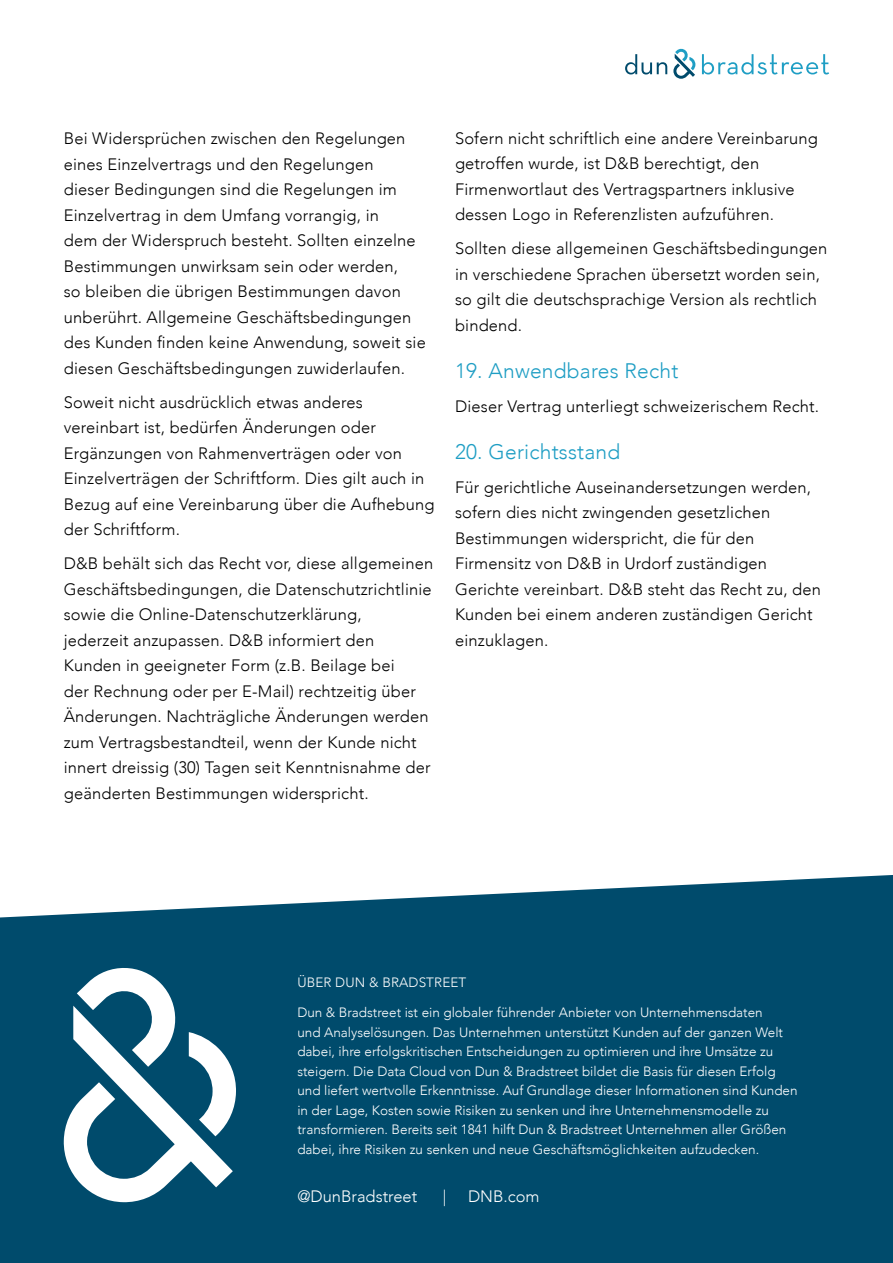
<style>
.page{position:relative;width:893px;height:1263px;background:#fff}
.page>*{position:absolute;margin:0;border:0;box-sizing:border-box;transform-origin:0 0}
.t1{font:300 21px "Avenir";letter-spacing:.01em;color:#1f9ec4}
.t2{font:300 16.5px/25.5px "Avenir";letter-spacing:.01em;color:#000}
.t3{font:300 16.5px "Avenir";color:#fff}
.t4{font:300 13.5px/19.5px "Avenir";color:#fff}
</style>
<div class="page">
<svg style="left:625px;top:48px;width:70px;height:31px"></svg>
<svg style="left:702px;top:54px;width:127px;height:21px"></svg>
<div style="left:0;top:875px;width:893px;height:388px;background:#004b6c"></div>
<svg style="left:63px;top:963px;width:173px;height:239px"></svg>
<p class="t2" style="left:64px;top:126px;width:364px">Bei Widersprüchen zwischen den Regelungen eines Einzelvertrags und den Regelungen<br>dieser Bedingungen sind die Regelungen im Einzelvertrag in dem Umfang vorrangig, in<br>dem der Widerspruch besteht. Sollten einzelne Bestimmungen unwirksam sein oder werden,<br>so bleiben die übrigen Bestimmungen davon unberührt. Allgemeine Geschäftsbedingungen des Kunden finden keine Anwendung, soweit sie diesen Geschäftsbedingungen zuwiderlaufen.</p>
<p class="t2" style="left:64px;top:389px;width:372px">Soweit nicht ausdrücklich etwas anderes vereinbart ist, bedürfen Änderungen oder Ergänzungen von Rahmenverträgen oder von Einzelverträgen der Schriftform. Dies gilt auch in Bezug auf eine Vereinbarung über die Aufhebung der Schriftform.</p>
<p class="t2" style="left:64px;top:551px;width:371px">D&amp;B behält sich das Recht vor, diese allgemeinen Geschäftsbedingungen, die Datenschutzrichtlinie sowie die Online-Datenschutzerklärung,<br>jederzeit anzupassen. D&amp;B informiert den Kunden in geeigneter Form (z.B. Beilage bei<br>der Rechnung oder per E-Mail) rechtzeitig über Änderungen. Nachträgliche Änderungen werden zum Vertragsbestandteil, wenn der Kunde nicht innert dreissig (30) Tagen seit Kenntnisnahme der geänderten Bestimmungen widerspricht.</p>
<p class="t2" style="left:455px;top:125px;width:364px">Sofern nicht schriftlich eine andere Vereinbarung getroffen wurde, ist D&amp;B berechtigt, den Firmenwortlaut des Vertragspartners inklusive dessen Logo in Referenzlisten aufzuführen.</p>
<p class="t2" style="left:455px;top:236px;width:374px">Sollten diese allgemeinen Geschäftsbedingungen in verschiedene Sprachen übersetzt worden sein, so gilt die deutschsprachige Version als rechtlich bindend.</p>
<p class="t1" style="left:455px;top:358px;width:225px">19. Anwendbares Recht</p>
<p class="t2" style="left:455px;top:393px;width:366px">Dieser Vertrag unterliegt schweizerischem Recht.</p>
<p class="t1" style="left:455px;top:439px;width:167px">20. Gerichtsstand</p>
<p class="t2" style="left:455px;top:474px;width:368px">Für gerichtliche Auseinandersetzungen werden, sofern dies nicht zwingenden gesetzlichen Bestimmungen widerspricht, die für den Firmensitz von D&amp;B in Urdorf zuständigen Gerichte vereinbart. D&amp;B steht das Recht zu, den Kunden bei einem anderen zuständigen Gericht einzuklagen.</p>
<p class="t4" style="left:297px;top:972px;width:171px">ÜBER DUN &amp; BRADSTREET</p>
<p class="t4" style="left:297px;top:1003px;width:502px">Dun &amp; Bradstreet ist ein globaler führender Anbieter von Unternehmensdaten<br>und Analyselösungen. Das Unternehmen unterstützt Kunden auf der ganzen Welt dabei, ihre erfolgskritischen Entscheidungen zu optimieren und ihre Umsätze zu steigern. Die Data Cloud von Dun &amp; Bradstreet bildet die Basis für diesen Erfolg und liefert wertvolle Erkenntnisse. Auf Grundlage dieser Informationen sind Kunden in der Lage, Kosten sowie Risiken zu senken und ihre Unternehmensmodelle zu transformieren. Bereits seit 1841 hilft Dun &amp; Bradstreet Unternehmen aller Größen dabei, ihre Risiken zu senken und neue Geschäftsmöglichkeiten aufzudecken.</p>
<p class="t3" style="left:297px;top:1187px;width:121px">@DunBradstreet</p>
<p class="t3" style="left:443px;top:1187px;width:5px">|</p>
<p class="t3" style="left:468px;top:1187px;width:73px">DNB.com</p>
</div>
